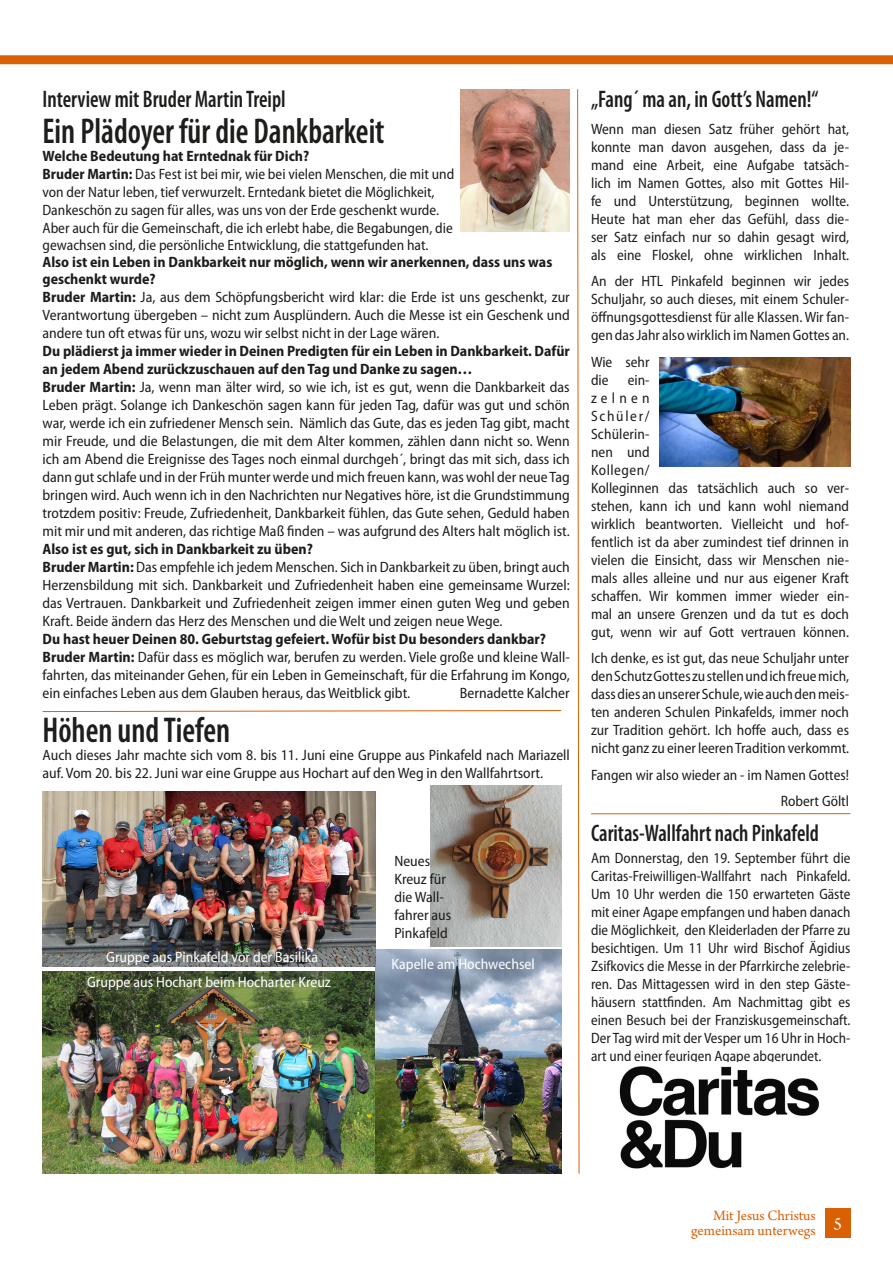
<style>
.page{position:relative;width:893px;height:1263px;background:#fff}
.page>*{position:absolute;margin:0;border:0;box-sizing:border-box;transform-origin:0 0}
.t1{font:600 condensed 36px "Myriad Pro";color:#1d1d1b;scale:.9 1}
.t2{font:600 condensed 24px "Myriad Pro";color:#1d1d1b;scale:.9 1}
.t3{font:600 condensed 24px "Myriad Pro";color:#1d1d1b;scale:.89 1}
.t4{font:18px "Arno Pro";color:#fff}
.t5{font:semi-condensed 15px/18px "Myriad Pro";color:#1d1d1b}
.t6{font:semi-condensed 15px/18px "Myriad Pro";color:#1d1d1b;text-align:justify;scale:.96 1}
.t7{font:semi-condensed 15px "Myriad Pro";color:#fff}
.t8{font:15px/15px "Arno Pro";letter-spacing:-.005em;color:#da6006;text-align:right}
.s1{font-weight:700}
</style>
<div class="page">
<svg style="left:577px;top:89px;width:3px;height:1085px"></svg>
<div style="left:0;top:55px;width:893px;height:9px;background:#da6006"></div>
<div style="left:825px;top:1208px;width:25px;height:29px;background:#da6006"></div>
<hr style="left:591px;top:813px;width:259px;height:1px;background:#da6006">
<svg style="left:42px;top:710px;width:520px;height:2px"></svg>
<img style="left:619px;top:1066px;width:201px;height:103px">
<img style="left:43px;top:972px;width:333px;height:202px">
<img style="left:376px;top:949px;width:185px;height:225px">
<img style="left:43px;top:792px;width:333px;height:175px">
<img style="left:431px;top:785px;width:130px;height:161px">
<img style="left:659px;top:357px;width:191px;height:109px">
<img style="left:461px;top:89px;width:109px;height:143px">
<h2 class="t2" style="left:43px;top:85px;width:272px">Interview mit Bruder Martin Treipl</h2>
<h1 class="t1" style="left:43px;top:109px;width:382px">Ein Plädoyer für die Dankbarkeit</h1>
<p class="t5" style="left:43px;top:147px;width:413px"><span class="s1">Welche Bedeutung hat Erntednak für Dich?<br>Bruder Martin:</span> Das Fest ist bei mir, wie bei vielen Menschen, die mit und von der Natur leben, tief verwurzelt. Erntedank bietet die Möglichkeit, Dankeschön zu sagen für alles, was uns von der Erde geschenkt wurde.<br>Aber auch für die Gemeinschaft, die ich erlebt habe, die Begabungen, die gewachsen sind, die persönliche Entwicklung, die stattgefunden hat.</p>
<p class="t5" style="left:43px;top:253px;width:529px"><span class="s1">Also ist ein Leben in Dankbarkeit nur möglich, wenn wir anerkennen, dass uns was geschenkt wurde?<br>Bruder Martin:</span> Ja, aus dem Schöpfungsbericht wird klar: die Erde ist uns geschenkt, zur Verantwortung übergeben – nicht zum Ausplündern. Auch die Messe ist ein Geschenk und andere tun oft etwas für uns, wozu wir selbst nicht in der Lage wären.</p>
<p class="t5" style="left:43px;top:342px;width:529px"><span class="s1">Du plädierst ja immer wieder in Deinen Predigten für ein Leben in Dankbarkeit. Dafür an jedem Abend zurückzuschauen auf den Tag und Danke zu sagen…<br>Bruder Martin:</span> Ja, wenn man älter wird, so wie ich, ist es gut, wenn die Dankbarkeit das Leben prägt. Solange ich Dankeschön sagen kann für jeden Tag, dafür was gut und schön war, werde ich ein zufriedener Mensch sein. Nämlich das Gute, das es jeden Tag gibt, macht mir Freude, und die Belastungen, die mit dem Alter kommen, zählen dann nicht so. Wenn ich am Abend die Ereignisse des Tages noch einmal durchgeh´, bringt das mit sich, dass ich dann gut schlafe und in der Früh munter werde und mich freuen kann, was wohl der neue Tag bringen wird. Auch wenn ich in den Nachrichten nur Negatives höre, ist die Grundstimmung trotzdem positiv: Freude, Zufriedenheit, Dankbarkeit fühlen, das Gute sehen, Geduld haben mit mir und mit anderen, das richtige Maß finden – was aufgrund des Alters halt möglich ist.</p>
<p class="t5" style="left:43px;top:540px;width:529px"><span class="s1">Also ist es gut, sich in Dankbarkeit zu üben?<br>Bruder Martin:</span> Das empfehle ich jedem Menschen. Sich in Dankbarkeit zu üben, bringt auch Herzensbildung mit sich. Dankbarkeit und Zufriedenheit haben eine gemeinsame Wurzel: das Vertrauen. Dankbarkeit und Zufriedenheit zeigen immer einen guten Weg und geben Kraft. Beide ändern das Herz des Menschen und die Welt und zeigen neue Wege.</p>
<p class="t5" style="left:43px;top:630px;width:529px"><span class="s1">Du hast heuer Deinen 80. Geburtstag gefeiert. Wofür bist Du besonders dankbar?<br>Bruder Martin:</span> Dafür dass es möglich war, berufen zu werden. Viele große und kleine Wall&shy;fahrten, das miteinander Gehen, für ein Leben in Gemeinschaft, für die Erfahrung im Kongo, ein einfaches Leben aus dem Glauben heraus, das Weitblick gibt.</p>
<p class="t5" style="left:460px;top:684px;width:111px">Bernadette Kalcher</p>
<h1 class="t1" style="left:43px;top:708px;width:210px">Höhen und Tiefen</h1>
<p class="t5" style="left:43px;top:746px;width:529px">Auch dieses Jahr machte sich vom 8. bis 11. Juni eine Gruppe aus Pinkafeld nach Mariazell auf. Vom 20. bis 22. Juni war eine Gruppe aus Hochart auf den Weg in den Wallfahrtsort.</p>
<p class="t7" style="left:106px;top:948px;width:213px">Gruppe aus Pinkafeld vor der Basilika</p>
<p class="t7" style="left:87px;top:973px;width:245px">Gruppe aus Hochart beim Hocharter Kreuz</p>
<p class="t5" style="left:394px;top:852px;width:58px">Neues<br>Kreuz für die Wall&shy;fahrer aus<br>Pinkafeld</p>
<p class="t7" style="left:392px;top:954px;width:145px">Kapelle am Hochwechsel</p>
<h2 class="t2" style="left:591px;top:85px;width:254px">„Fang´ ma an, in Gott’s Namen!“</h2>
<p class="t5" style="left:591px;top:120px;width:260px;text-align:justify">Wenn man diesen Satz früher gehört hat, konnte man davon ausgehen, dass da je&shy;mand eine Arbeit, eine Aufgabe tatsäch&shy;lich im Namen Gottes, also mit Gottes Hil&shy;fe und Unterstützung, beginnen wollte.<br>Heute hat man eher das Gefühl, dass die&shy;ser Satz einfach nur so dahin gesagt wird, als eine Floskel, ohne wirklichen Inhalt.</p>
<p class="t5" style="left:591px;top:272px;width:260px;text-align:justify">An der HTL Pinkafeld beginnen wir jedes Schuljahr, so auch dieses, mit einem Schuler&shy;öffnungsgottesdienst für alle Klassen. Wir fan&shy;gen das Jahr also wirklich im Namen Gottes an.</p>
<p class="t5" style="left:591px;top:353px;width:60px">Wie sehr die</p>
<p class="t5" style="left:591px;top:371px;width:260px;text-indent:37px">ein-<br>zelnen<br>Schüler/<br>Schülerin-<br>nen und<br>Kollegen/<br>Kolleginnen das tatsächlich auch so ver&shy;stehen, kann ich und kann wohl niemand wirklich beantworten. Vielleicht und hof&shy;fentlich ist da aber zumindest tief drinnen in vielen die Einsicht, dass wir Menschen nie&shy;mals alles alleine und nur aus eigener Kraft schaffen. Wir kommen immer wieder ein&shy;mal an unsere Grenzen und da tut es doch gut, wenn wir auf Gott vertrauen können.</p>
<p class="t5" style="left:591px;top:649px;width:260px;text-align:justify">Ich denke, es ist gut, das neue Schuljahr unter den Schutz Gottes zu stellen und ich freue mich, dass dies an unserer Schule, wie auch den meis&shy;ten anderen Schulen Pinkafelds, immer noch zur Tradition gehört. Ich hoffe auch, dass es nicht ganz zu einer leeren Tradition verkommt.</p>
<p class="t5" style="left:591px;top:761px;width:260px;line-height:26.5px;text-align:right">Fangen wir also wieder an - im Namen Gottes!<br>Robert Göltl</p>
<h2 class="t3" style="left:591px;top:818px;width:258px">Caritas-Wallfahrt nach Pinkafeld</h2>
<p class="t6" style="left:591px;top:848px;width:272px">Am Donnerstag, den 19. September führt die Caritas-Freiwilligen-Wallfahrt nach Pinkafeld.<br>Um 10 Uhr werden die 150 erwarteten Gäste mit einer Agape empfangen und haben danach die Möglichkeit, den Kleiderladen der Pfarre zu besichtigen. Um 11 Uhr wird Bischof Ägidius Zsifkovics die Messe in der Pfarrkirche zelebrie&shy;ren. Das Mittagessen wird in den step Gäste&shy;häusern stattfinden. Am Nachmittag gibt es einen Besuch bei der Franziskusgemeinschaft.<br>Der Tag wird mit der Vesper um 16 Uhr in Hoch&shy;art und einer feurigen Agape abgerundet.</p>
<p class="t8" style="left:691px;top:1209px;width:126px">Mit Jesus Christus gemeinsam unterwegs</p>
<p class="t4" style="left:833px;top:1213px;width:10px">5</p>
</div>
